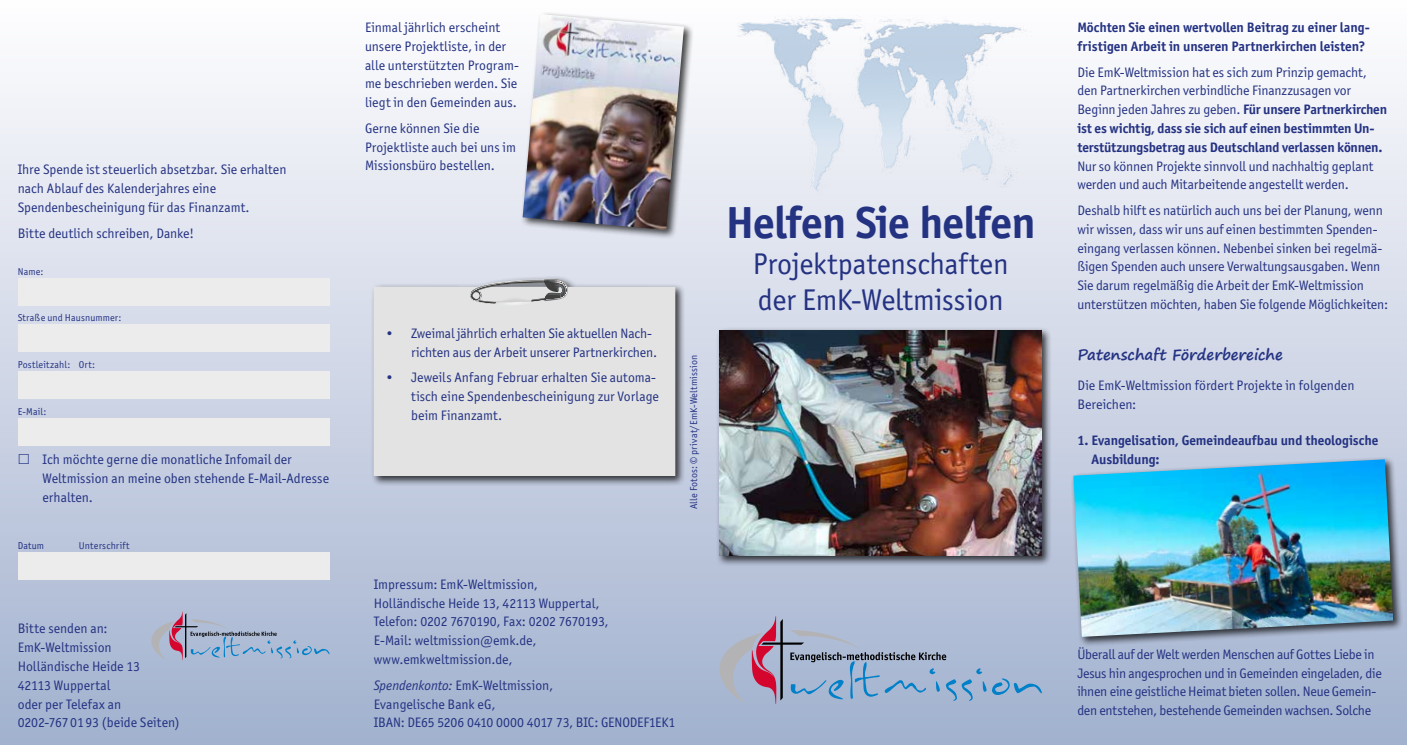
<style>
.page{position:relative;width:1407px;height:745px;background:#fff}
.page>*{position:absolute;margin:0;border:0;box-sizing:border-box;transform-origin:0 0}
.t1{font:700 45px "Officina Sans ITC Std";letter-spacing:-.015em;color:#243282}
.t2{font:30px/36px "Officina Sans ITC Std";letter-spacing:-.005em;color:#243282}
.t3{font:700 15px "Segoe Print";color:#243282}
.t4{font:13.75px/18.8px "Officina Sans ITC Std";letter-spacing:-.005em;color:#243282}
.t5{font:700 13.75px/18.8px "Officina Sans ITC Std";letter-spacing:-.005em;color:#243282}
.t6{font:10px "Officina Sans ITC Std";letter-spacing:.015em;color:#243282}
.s1{font-style:italic}
.s2{font-weight:400}
</style>
<div class="page">
<div style="left:0;top:0;width:1407px;height:744px;background:linear-gradient(to bottom,#fffdff,#a2b1cf)"></div>
<img style="left:702px;top:9px;width:357px;height:500px">
<div style="left:716px;top:327px;width:336px;height:239px;background:#000;opacity:.75"></div>
<img style="left:719px;top:330px;width:323px;height:225px">
<div style="left:18px;top:278px;width:312px;height:27px;background:#ececec"></div>
<div style="left:18px;top:324px;width:312px;height:28px;background:#ececec"></div>
<div style="left:18px;top:371px;width:312px;height:27px;background:#ececec"></div>
<div style="left:18px;top:418px;width:312px;height:27px;background:#ececec"></div>
<div style="left:18px;top:552px;width:312px;height:27px;background:#ececec"></div>
<div style="left:370px;top:275px;width:316px;height:211px;background:#000;opacity:.75"></div>
<div style="left:374px;top:286px;width:301px;height:189px;background:#e3e3e3"></div>
<svg style="left:470px;top:278px;width:98px;height:27px"></svg>
<div style="left:1070px;top:456px;width:333px;height:190px;background:#000;opacity:.75"></div>
<img style="left:1073px;top:459px;width:320px;height:177px">
<svg style="left:719px;top:616px;width:323px;height:87px;background:#a2adc7"></svg>
<div style="left:520px;top:11px;width:174px;height:229px;background:#000;opacity:.75"></div>
<img style="left:522px;top:14px;width:162px;height:216px">
<svg style="left:151px;top:611px;width:179px;height:48px;background:#a5afc9"></svg>
<svg style="left:19px;top:454px;width:10px;height:10px"></svg>
<p class="t4" style="left:18px;top:160px;width:270px">Ihre Spende ist steuerlich absetzbar. Sie erhalten nach Ablauf des Kalenderjahres eine<br>Spendenbescheinigung für das Finanzamt.</p>
<p class="t4" style="left:18px;top:223px;width:178px">Bitte deutlich schreiben, Danke!</p>
<p class="t6" style="left:18px;top:265px;width:27px">Name:</p>
<p class="t6" style="left:18px;top:312px;width:105px">Straße und Hausnummer:</p>
<p class="t6" style="left:18px;top:358px;width:79px">Postleitzahl: Ort:</p>
<p class="t6" style="left:18px;top:405px;width:30px">E-Mail:</p>
<p class="t4" style="left:43px;top:450px;width:288px">Ich möchte gerne die monatliche Infomail der<br>Weltmission an meine oben stehende E-Mail-Adresse erhalten.</p>
<p class="t6" style="left:18px;top:540px;width:28px">Datum</p>
<p class="t6" style="left:79px;top:540px;width:52px">Unterschrift</p>
<p class="t4" style="left:18px;top:619px;width:163px">Bitte senden an:<br>EmK-Weltmission<br>Holländische Heide 13<br>42113 Wuppertal<br>oder per Telefax an<br>0202-767 01 93 (beide Seiten)</p>
<p class="t4" style="left:365px;top:18px;width:156px">Einmal jährlich erscheint unsere Projektliste, in der alle unterstützten Program&shy;me beschrieben werden. Sie liegt in den Gemeinden aus.</p>
<p class="t4" style="left:365px;top:119px;width:152px">Gerne können Sie die<br>Projektliste auch bei uns im<br>Missionsbüro bestellen.</p>
<p class="t4" style="left:411px;top:323px;width:247px;text-indent:-25px">• Zweimal jährlich erhalten Sie aktuellen Nach&shy;richten aus der Arbeit unserer Partnerkirchen.</p>
<p class="t4" style="left:411px;top:368px;width:249px;text-indent:-25px">• Jeweils Anfang Februar erhalten Sie automa&shy;tisch eine Spendenbescheinigung zur Vorlage beim Finanzamt.</p>
<p class="t6" style="left:688px;top:509px;width:156px;rotate:-90deg">Alle Fotos: © privat/EmK-Weltmission</p>
<p class="t4" style="left:374px;top:574px;width:236px">Impressum: EmK-Weltmission, Holländische Heide 13, 42113 Wuppertal, Telefon: 0202 7670190, Fax: 0202 7670193, E-Mail: weltmission@emk.de, www.emkweltmission.de,</p>
<p class="t4" style="left:374px;top:675px;width:303px"><span class="s1">Spendenkonto:</span> EmK-Weltmission,<br>Evangelische Bank eG,<br>IBAN: DE65 5206 0410 0000 4017 73, BIC: GENODEF1EK1</p>
<h1 class="t1" style="left:726px;top:195px;width:311px">Helfen Sie helfen</h1>
<h2 class="t2" style="left:753px;top:246px;width:257px">Projektpatenschaften der EmK-Weltmission</h2>
<p class="t5" style="left:1077px;top:18px;width:294px">Möchten Sie einen wertvollen Beitrag zu einer lang&shy;fristigen Arbeit in unseren Partnerkirchen leisten?</p>
<p class="t5" style="left:1077px;top:62px;width:311px"><span class="s2">Die EmK-Weltmission hat es sich zum Prinzip gemacht, den Partnerkirchen verbindliche Finanzzusagen vor Beginn jeden Jahres zu geben.</span> Für unsere Partnerkirchen ist es wichtig, dass sie sich auf einen bestimmten Un&shy;terstützungsbetrag aus Deutschland verlassen können.</p>
<p class="t4" style="left:1077px;top:156px;width:297px">Nur so können Projekte sinnvoll und nachhaltig geplant werden und auch Mitarbeitende angestellt werden.</p>
<p class="t4" style="left:1077px;top:201px;width:312px">Deshalb hilft es natürlich auch uns bei der Planung, wenn wir wissen, dass wir uns auf einen bestimmten Spenden&shy;eingang verlassen können. Nebenbei sinken bei regelmä&shy;ßigen Spenden auch unsere Verwaltungsausgaben. Wenn Sie darum regelmäßig die Arbeit der EmK-Weltmission unterstützen möchten, haben Sie folgende Möglichkeiten:</p>
<p class="t3" style="left:1077px;top:341px;width:207px">Patenschaft Förderbereiche</p>
<p class="t4" style="left:1077px;top:375px;width:279px">Die EmK-Weltmission fördert Projekte in folgenden<br>Bereichen:</p>
<p class="t5" style="left:1091px;top:430px;width:288px;text-indent:-14px">1. Evangelisation, Gemeindeaufbau und theologische<br>Ausbildung:</p>
<p class="t4" style="left:1077px;top:644px;width:306px">Überall auf der Welt werden Menschen auf Gottes Liebe in Jesus hin angesprochen und in Gemeinden eingeladen, die ihnen eine geistliche Heimat bieten sollen. Neue Gemein&shy;den entstehen, bestehende Gemeinden wachsen. Solche</p>
</div>
